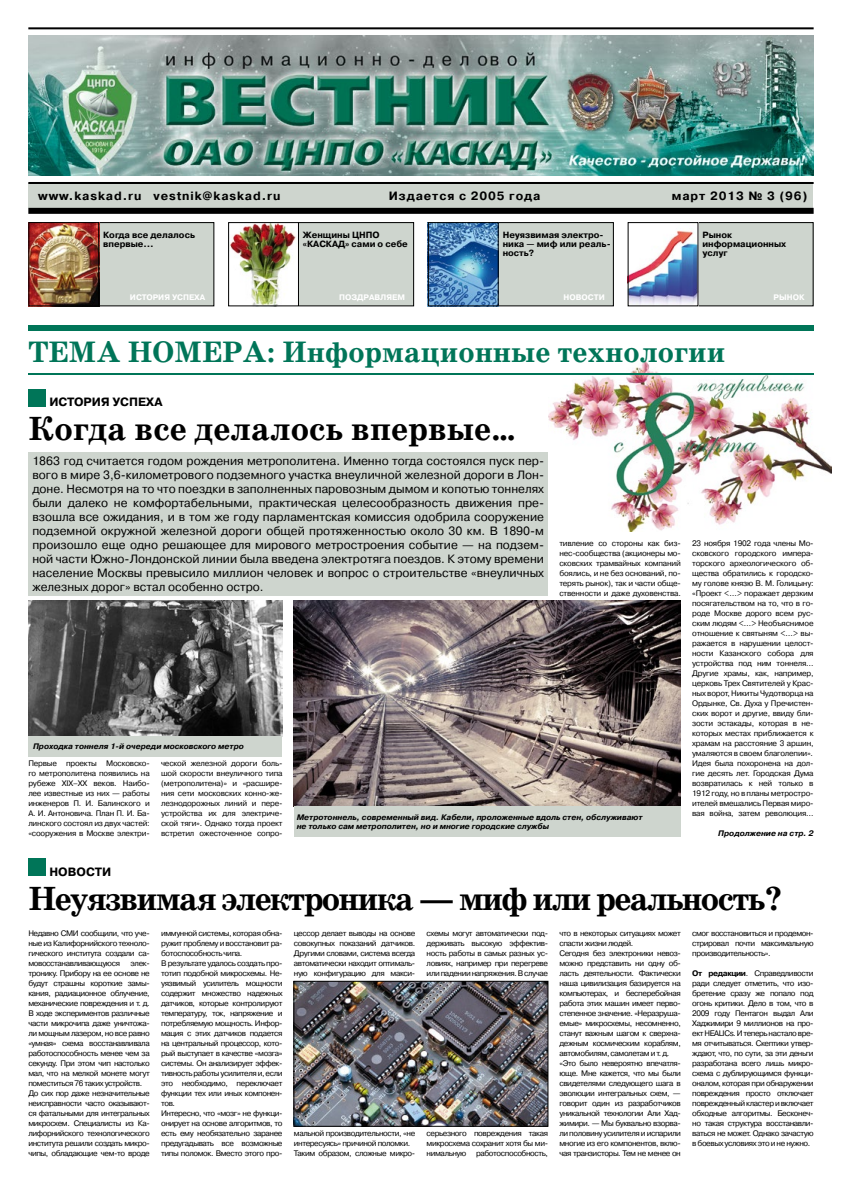
<style>
.page{position:relative;width:842px;height:1191px;background:#fff}
.page>*{position:absolute;margin:0;border:0;box-sizing:border-box;transform-origin:0 0}
.t1{font:700 34px "School Book C";letter-spacing:-.05em;color:#000}
.t2{font:700 34px "School Book C";color:#000}
.t3{font:700 30px "School Book C";color:#007558}
.t4{font:12px/14px "Pragmatica C";color:#000;text-align:justify}
.t5{font:700 12px "Pragmatica C";letter-spacing:.075em;color:#000}
.t6{font:700 12px "Pragmatica C";color:#000}
.t7{font:700 9px/9px "Pragmatica C";color:#000}
.t8{font:8px/10px "Pragmatica C";letter-spacing:-.05em;color:#000;text-align:justify}
.t9{font:italic 700 8px/9.6px "Pragmatica C";color:#000}
.t10{font:700 8px "Pragmatica C";color:#fff}
.s1{font-weight:700}
</style>
<div class="page">
<img style="left:548px;top:361px;width:283px;height:170px">
<img style="left:294px;top:600px;width:387px;height:206px">
<div style="left:29px;top:183px;width:784px;height:25px;background:#ced5ce"></div>
<hr style="left:28px;top:27px;width:786px;height:2px;background:#000">
<hr style="left:28px;top:182px;width:786px;height:2px;background:#000">
<div style="left:28px;top:208px;width:786px;height:6px;background:#000"></div>
<img style="left:29px;top:36px;width:784px;height:139px">
<div style="left:29px;top:223px;width:185px;height:83px;background:#ced5ce"></div>
<div style="left:28px;top:222px;width:186px;height:84px;border:1px solid #000"></div>
<img style="left:30px;top:224px;width:67px;height:80px">
<div style="left:28px;top:222px;width:71px;height:84px;border:1px solid #000"></div>
<div style="left:229px;top:223px;width:185px;height:83px;background:#ced5ce"></div>
<div style="left:228px;top:222px;width:186px;height:84px;border:1px solid #000"></div>
<img style="left:230px;top:224px;width:67px;height:80px">
<div style="left:228px;top:222px;width:71px;height:84px;border:1px solid #000"></div>
<div style="left:428px;top:223px;width:185px;height:83px;background:#ced5ce"></div>
<div style="left:428px;top:222px;width:186px;height:84px;border:1px solid #000"></div>
<img style="left:430px;top:224px;width:67px;height:80px">
<div style="left:428px;top:222px;width:71px;height:84px;border:1px solid #000"></div>
<div style="left:628px;top:223px;width:185px;height:83px;background:#ced5ce"></div>
<div style="left:628px;top:222px;width:186px;height:84px;border:1px solid #000"></div>
<img style="left:630px;top:224px;width:66px;height:80px">
<div style="left:28px;top:325px;width:786px;height:5px;background:#007558"></div>
<hr style="left:28px;top:373px;width:786px;height:1px;background:#007558">
<div style="left:28px;top:389px;width:17px;height:17px;background:#007558"></div>
<div style="left:28px;top:859px;width:17px;height:17px;background:#007558"></div>
<div style="left:28px;top:451px;width:520px;height:144px;background:#ced5ce"></div>
<img style="left:28px;top:600px;width:255px;height:136px">
<img style="left:296px;top:983px;width:250px;height:141px">
<div style="left:294px;top:981px;width:254px;height:145px;border:1px solid #000"></div>
<div style="left:294px;top:806px;width:387px;height:30px;background:#ced5ce"></div>
<div style="left:28px;top:736px;width:254px;height:20px;background:#ced5ce"></div>
<h3 class="t5" style="left:38px;top:190px;width:244px">www.kaskad.ru vestnik@kaskad.ru</h3>
<h3 class="t5" style="left:389px;top:190px;width:153px">Издается с 2005 года</h3>
<h3 class="t5" style="left:672px;top:190px;width:137px">март 2013 № 3 (96)</h3>
<p class="t7" style="left:103px;top:231px;width:93px">Когда все делалось впервые…</p>
<p class="t7" style="left:303px;top:231px;width:106px">Женщины ЦНПО «КАСКАД» сами о себе</p>
<p class="t7" style="left:503px;top:231px;width:110px">Неуязвимая электро&shy;ника — миф или реаль&shy;ность?</p>
<p class="t10" style="left:563px;top:293px;width:43px">НОВОСТИ</p>
<p class="t7" style="left:702px;top:231px;width:85px">Рынок информационных услуг</p>
<p class="t10" style="left:774px;top:293px;width:32px">РЫНОК</p>
<p class="t10" style="left:130px;top:293px;width:77px">ИСТОРИЯ УСПЕХА</p>
<p class="t10" style="left:339px;top:293px;width:67px">ПОЗДРАВЛЯЕМ</p>
<h2 class="t3" style="left:28px;top:335px;width:698px">ТЕМА НОМЕРА: Информационные технологии</h2>
<h3 class="t6" style="left:49px;top:395px;width:115px">ИСТОРИЯ УСПЕХА</h3>
<h1 class="t2" style="left:28px;top:409px;width:489px">Когда все делалось впервые…</h1>
<p class="t4" style="left:32px;top:454px;width:513px">1863 год считается годом рождения метрополитена. Именно тогда состоялся пуск пер&shy;вого в мире 3,6-километрового подземного участка внеуличной железной дороги в Лон&shy;доне. Несмотря на то что поездки в заполненных паровозным дымом и копотью тоннелях были далеко не комфортабельными, практическая целесообразность движения пре&shy;взошла все ожидания, и в том же году парламентская комиссия одобрила сооружение подземной окружной железной дороги общей протяженностью около 30 км. В 1890-м произошло еще одно решающее для мирового метростроения событие — на подзем&shy;ной части Южно-Лондонской линии была введена электротяга поездов. К этому времени население Москвы превысило миллион человек и вопрос о строительстве «внеуличных железных дорог» встал особенно остро.</p>
<p class="t8" style="left:559px;top:538px;width:123px">тивление со стороны как биз&shy;нес-сообщества (акционеры мо&shy;сковских трамвайных компаний боялись, и не без оснований, по&shy;терять рынок), так и части обще&shy;ственности и даже духовенства.</p>
<p class="t8" style="left:692px;top:538px;width:123px">23 ноября 1902 года члены Мо&shy;сковского городского импера&shy;торского археологического об&shy;щества обратились к городско&shy;му голове князю В. М. Голицыну: «Проект &lt;…&gt; поражает дерзким посягательством на то, что в го&shy;роде Москве дорого всем рус&shy;ским людям &lt;…&gt; Необъяснимое отношение к святыням &lt;…&gt; вы&shy;ражается в нарушении целост&shy;ности Казанского собора для устройства под ним тоннеля… Другие храмы, как, например, церковь Трех Святителей у Крас&shy;ных ворот, Никиты Чудотворца на Ордынке, Св. Духа у Пречистен&shy;ских ворот и другие, ввиду бли&shy;зости эстакады, которая в не&shy;которых местах приближается к храмам на расстояние 3 аршин, умаляются в своем благолепии».<br>Идея была похоронена на дол&shy;гие десять лет. Городская Дума возвратилась к ней только в 1912 году, но в планы метростро&shy;ителей вмешались Первая миро&shy;вая война, затем революция…</p>
<p class="t9" style="left:33px;top:742px;width:212px">Проходка тоннеля 1-й очереди московского метро</p>
<p class="t8" style="left:28px;top:758px;width:123px">Первые проекты Московско&shy;го метрополитена появились на рубеже XIX–XX веков. Наибо&shy;лее известные из них — работы инженеров П. И. Балинского и А. И. Антоновича. План П. И. Ба&shy;линского состоял из двух частей: «сооружения в Москве электри-</p>
<p class="t8" style="left:161px;top:758px;width:123px">ческой железной дороги боль&shy;шой скорости внеуличного типа (метрополитена)» и «расшире&shy;ния сети московских конно-же&shy;лезнодорожных линий и пере&shy;устройства их для электриче&shy;ской тяги». Однако тогда проект встретил ожесточенное сопро-</p>
<p class="t9" style="left:297px;top:812px;width:347px">Метротоннель, современный вид. Кабели, проложенные вдоль стен, обслуживают не только сам метрополитен, но и многие городские службы</p>
<p class="t9" style="left:718px;top:828px;width:97px">Продолжение на стр. 2</p>
<h3 class="t6" style="left:49px;top:865px;width:63px">НОВОСТИ</h3>
<h1 class="t1" style="left:28px;top:879px;width:755px">Неуязвимая электроника — миф или реальность?</h1>
<p class="t8" style="left:28px;top:928px;width:123px">Недавно СМИ сообщили, что уче&shy;ные из Калифорнийского техноло&shy;гического института создали са&shy;мовосстанавливающуюся</p>
<p class="t8" style="left:28px;top:958px;width:123px;text-align:left;text-indent:102px">элек&shy;тронику. Прибору на ее основе не будут страшны короткие замы&shy;кания, радиационное облучение, механические повреждения и т. д.<br>В ходе экспериментов различные части микрочипа даже уничтожа&shy;ли мощным лазером, но все равно «умная» схема восстанавливала работоспособность менее чем за секунду. При этом чип настолько мал, что на мелкой монете могут поместиться 76 таких устройств.<br>До сих пор даже незначительные неисправности часто оказывают&shy;ся фатальными для интегральных микросхем. Специалисты из Ка&shy;лифорнийского технологического института решили создать микро&shy;чипы, обладающие чем-то вроде</p>
<p class="t8" style="left:161px;top:928px;width:123px;text-align:left">иммунной системы, которая обна&shy;ружит проблему и восстановит ра&shy;ботоспособность чипа.<br>В результате удалось создать про&shy;тотип подобной микросхемы. Не&shy;уязвимый усилитель мощности содержит множество надежных датчиков, которые контролируют температуру, ток, напряжение и потребляемую мощность. Инфор&shy;мация с этих датчиков подается на центральный процессор, кото&shy;рый выступает в качестве «мозга» системы. Он анализирует эффек&shy;тивность работы усилителя и, если это необходимо, переключает функции тех или иных компонен&shy;тов.<br>Интересно, что «мозг» не функци&shy;онирует на основе алгоритмов, то есть ему необязательно заранее предугадывать все возможные типы поломок. Вместо этого про-</p>
<p class="t8" style="left:294px;top:928px;width:123px">цессор делает выводы на основе совокупных показаний датчиков.<br>Другими словами, система всегда автоматически находит оптималь&shy;ную конфигурацию для макси-</p>
<p class="t8" style="left:294px;top:1128px;width:123px;text-align:left">мальной производительности, «не интересуясь» причиной поломки.<br>Таким образом, сложные микро-</p>
<p class="t8" style="left:427px;top:928px;width:123px">схемы могут автоматически под&shy;держивать высокую эффектив&shy;ность работы в самых разных ус&shy;ловиях, например при перегреве или падении напряжения. В случае</p>
<p class="t8" style="left:427px;top:1128px;width:123px">серьезного повреждения такая микросхема сохранит хотя бы ми&shy;нимальную работоспособность,</p>
<p class="t8" style="left:559px;top:928px;width:123px;text-align:left">что в некоторых ситуациях может спасти жизни людей.<br>Сегодня без электроники невоз&shy;можно представить ни одну об&shy;ласть деятельности. Фактически наша цивилизация базируется на компьютерах, и бесперебойная работа этих машин имеет перво&shy;степенное значение. «Неразруша&shy;емые» микросхемы, несомненно, станут важным шагом к сверхна&shy;дежным космическим кораблям, автомобилям, самолетам и т. д. «Это было невероятно впечатля&shy;юще. Мне кажется, что мы были свидетелями следующего шага в эволюции интегральных схем, — говорит один из разработчиков уникальной технологии Али Хад&shy;жимири. — Мы буквально взорва&shy;ли половину усилителя и испарили многие из его компонентов, вклю&shy;чая транзисторы. Тем не менее он</p>
<p class="t8" style="left:692px;top:928px;width:123px">смог восстановиться и продемон&shy;стрировал почти максимальную производительность».</p>
<p class="t8" style="left:692px;top:968px;width:123px"><span class="s1">От редакции</span>. Справедливости ради следует отметить, что изо&shy;бретение сразу же попало под огонь критики. Дело в том, что в 2009 году Пентагон выдал Али Хаджимири 9 миллионов на про&shy;ект HEALICs. И теперь настало вре&shy;мя отчитываться. Скептики утвер&shy;ждают, что, по сути, за эти деньги разработана всего лишь микро&shy;схема с дублирующимся функци&shy;оналом, которая при обнаружении повреждения просто отключает поврежденный кластер и включает обходные алгоритмы. Бесконеч&shy;но такая структура восстанавли&shy;ваться не может. Однако зачастую в боевых условиях это и не нужно.</p>
</div>
